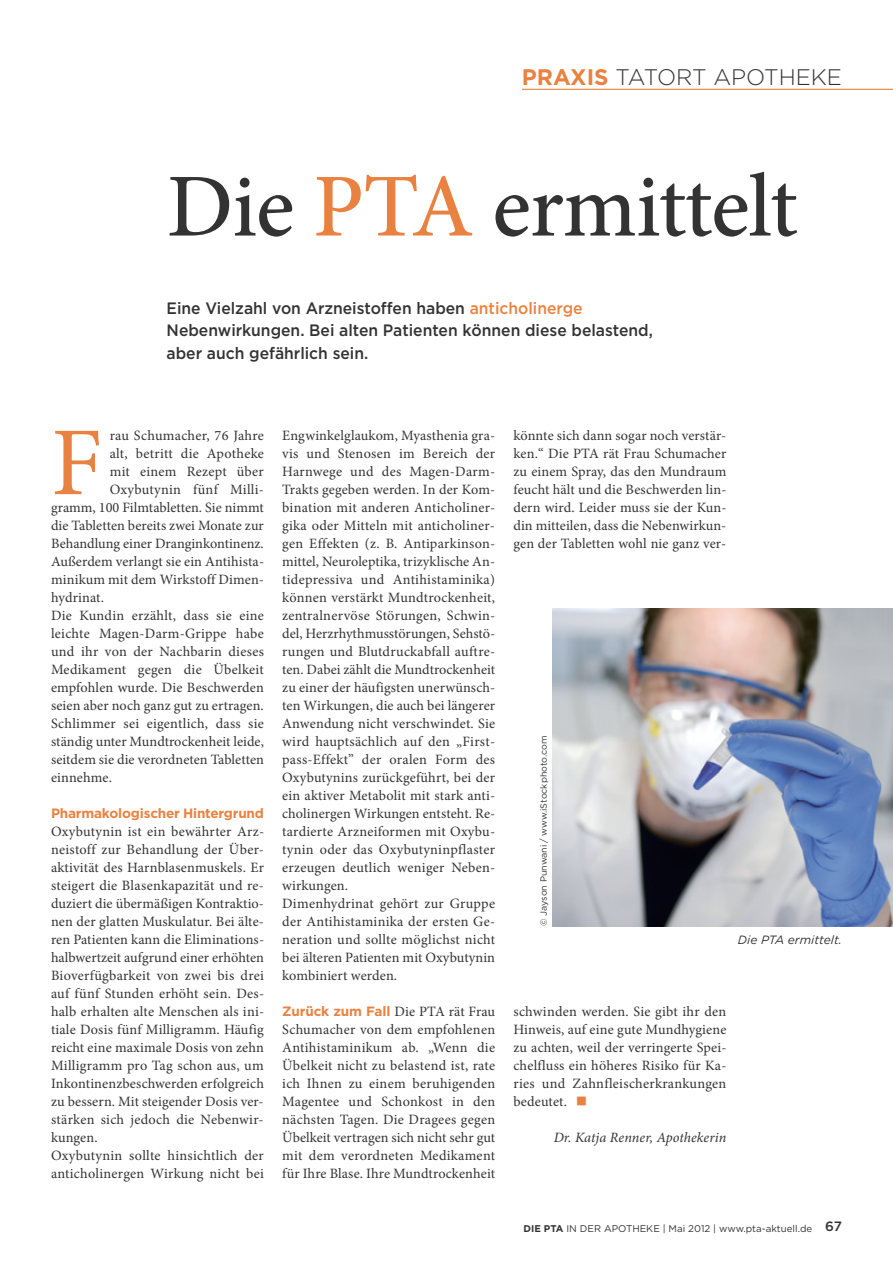
<style>
.page{position:relative;width:893px;height:1263px;background:#fff}
.page>*{position:absolute;margin:0;border:0;box-sizing:border-box;transform-origin:0 0}
.t1{font:97.35px "Minion Pro";color:#e98240}
.t2{font:500 90px "Minion Pro";letter-spacing:-.01em;color:#343334}
.t3{font:300 22.5px "Gotham";color:#343334}
.t4{font:500 16.5px/22.5px "Gotham";color:#343334;scale:.95 1}
.t5{font:14.25px/18px "Minion Pro";letter-spacing:.01em;color:#343334;text-align:justify}
.t6{font:italic 14.25px "Minion Pro";letter-spacing:.005em;color:#343334}
.t7{font:700 13.5px "Gotham";letter-spacing:-.01em;color:#e98240}
.t8{font:italic 12px "Gotham";color:#343334}
.t9{font:9.75px "Gotham";color:#343334}
.t10{font:9px "Gotham";color:#343334}
.s1{font-weight:700;color:#e98240}
.s2{color:#e98240}
.s3{font-family:"Minion Pro";font-weight:400;font-size:14.25px;color:#343334}
.s4{font-weight:700}
.s5{font-weight:500;font-size:13.5px}
</style>
<div class="page">
<img style="left:553px;top:608px;width:340px;height:318px">
<hr style="left:522px;top:89px;width:371px;height:1px;background:#e98240">
<h3 class="t3" style="left:522px;top:68px;width:322px"><span class="s1">PRAXIS</span> TATORT APOTHEKE</h3>
<h2 class="t2" style="left:167px;top:152px;width:633px">Die <span class="s2">PTA</span> ermittelt</h2>
<p class="t4" style="left:167px;top:298px;width:513px">Eine Vielzahl von Arzneistoffen haben <span class="s2">anticholinerge<br></span>Nebenwirkungen. Bei alten Patienten können diese belastend, aber auch gefährlich sein.</p>
<h1 class="t1" style="left:51px;top:425px;width:53px">F</h1>
<p class="t5" style="left:110px;top:428px;width:156px">rau Schumacher, 76 Jahre</p>
<p class="t5" style="left:110px;top:446px;width:156px">alt, betritt die Apotheke</p>
<p class="t5" style="left:110px;top:464px;width:156px">mit einem Rezept über</p>
<p class="t5" style="left:110px;top:482px;width:156px">Oxybutynin fünf Milli-</p>
<p class="t5" style="left:51px;top:500px;width:214px">gramm, 100 Filmtabletten. Sie nimmt</p>
<p class="t5" style="left:51px;top:518px;width:214px">die Tabletten bereits zwei Monate zur</p>
<p class="t5" style="left:51px;top:536px;width:214px">Behandlung einer Dranginkontinenz.</p>
<p class="t5" style="left:51px;top:554px;width:215px">Außerdem verlangt sie ein Antihista-</p>
<p class="t5" style="left:51px;top:572px;width:215px">minikum mit dem Wirkstoff Dimen-</p>
<p class="t5" style="left:51px;top:590px;width:54px">hydrinat.</p>
<p class="t5" style="left:51px;top:608px;width:214px">Die Kundin erzählt, dass sie eine</p>
<p class="t5" style="left:51px;top:626px;width:214px">leichte Magen-Darm-Grippe habe</p>
<p class="t5" style="left:51px;top:644px;width:214px">und ihr von der Nachbarin dieses</p>
<p class="t5" style="left:51px;top:662px;width:214px">Medikament gegen die Übelkeit</p>
<p class="t5" style="left:51px;top:680px;width:214px">empfohlen wurde. Die Beschwerden</p>
<p class="t5" style="left:51px;top:698px;width:214px">seien aber noch ganz gut zu ertragen.</p>
<p class="t5" style="left:51px;top:716px;width:214px">Schlimmer sei eigentlich, dass sie</p>
<p class="t5" style="left:51px;top:734px;width:214px">ständig unter Mundtrockenheit leide,</p>
<p class="t5" style="left:51px;top:752px;width:214px">seitdem sie die verordneten Tabletten</p>
<p class="t5" style="left:51px;top:770px;width:63px">einnehme.</p>
<p class="t7" style="left:51px;top:808px;width:214px">Pharmakologischer Hintergrund</p>
<p class="t5" style="left:51px;top:824px;width:215px;text-align:left">Oxybutynin ist ein bewährter Arz&shy;neistoff zur Behandlung der Über&shy;aktivität des Harnblasenmuskels. Er steigert die Blasenkapazität und re&shy;duziert die übermäßigen Kontraktio&shy;nen der glatten Muskulatur. Bei älte&shy;ren Patienten kann die Eliminations&shy;halbwertzeit aufgrund einer erhöhten Bioverfügbarkeit von zwei bis drei auf fünf Stunden erhöht sein. Des&shy;halb erhalten alte Menschen als ini&shy;tiale Dosis fünf Milligramm. Häufig reicht eine maximale Dosis von zehn Milligramm pro Tag schon aus, um Inkontinenzbeschwerden erfolgreich zu bessern. Mit steigender Dosis ver&shy;stärken sich jedoch die Nebenwir&shy;kungen.<br>Oxybutynin sollte hinsichtlich der anticholinergen Wirkung nicht bei</p>
<p class="t5" style="left:282px;top:428px;width:215px;text-align:left">Engwinkelglaukom, Myasthenia gra&shy;vis und Stenosen im Bereich der Harnwege und des Magen-Darm-Trakts gegeben werden. In der Kom&shy;bination mit anderen Anticholiner&shy;gika oder Mitteln mit anticholiner&shy;gen Effekten (z. B. Antiparkinson&shy;mittel, Neuroleptika, trizyklische An&shy;tidepressiva und Antihistaminika) können verstärkt Mundtrockenheit, zentralnervöse Störungen, Schwin&shy;del, Herzrhythmusstörungen, Sehstö&shy;rungen und Blutdruckabfall auftre&shy;ten. Dabei zählt die Mundtrockenheit zu einer der häufigsten unerwünsch&shy;ten Wirkungen, die auch bei längerer Anwendung nicht verschwindet. Sie wird hauptsächlich auf den „First&shy;pass-Effekt” der oralen Form des Oxybutynins zurückgeführt, bei der ein aktiver Metabolit mit stark anti&shy;cholinergen Wirkungen entsteht. Re&shy;tardierte Arzneiformen mit Oxybu&shy;tynin oder das Oxybutyninpflaster erzeugen deutlich weniger Neben&shy;wirkungen.<br>Dimenhydrinat gehört zur Gruppe der Antihistaminika der ersten Ge&shy;neration und sollte möglichst nicht bei älteren Patienten mit Oxybutynin kombiniert werden.</p>
<p class="t7" style="left:282px;top:1006px;width:214px">Zurück zum Fall <span class="s3">Die PTA rät Frau</span></p>
<p class="t5" style="left:282px;top:1022px;width:214px">Schumacher von dem empfohlenen Antihistaminikum ab. „Wenn die Übelkeit nicht zu belastend ist, rate ich Ihnen zu einem beruhigenden Magentee und Schonkost in den nächsten Tagen. Die Dragees gegen Übelkeit vertragen sich nicht sehr gut mit dem verordneten Medikament für Ihre Blase. Ihre Mundtrockenheit</p>
<p class="t5" style="left:513px;top:428px;width:215px">könnte sich dann sogar noch verstär&shy;ken.“ Die PTA rät Frau Schumacher zu einem Spray, das den Mundraum feucht hält und die Beschwerden lin&shy;dern wird. Leider muss sie der Kun&shy;din mitteilen, dass die Nebenwirkun&shy;gen der Tabletten wohl nie ganz ver-</p>
<p class="t10" style="left:540px;top:926px;width:192px;rotate:-90deg">© Jayson Punwani / www.iStockphoto.com</p>
<p class="t8" style="left:738px;top:935px;width:106px">Die PTA ermittelt.</p>
<p class="t5" style="left:513px;top:1004px;width:215px">schwinden werden. Sie gibt ihr den Hinweis, auf eine gute Mundhygiene zu achten, weil der verringerte Spei&shy;chelfluss ein höheres Risiko für Ka&shy;ries und Zahnfleischerkrankungen bedeutet.</p>
<p class="t6" style="left:554px;top:1129px;width:174px">Dr. Katja Renner, Apothekerin</p>
<p class="t9" style="left:524px;top:1225px;width:320px"><span class="s4">DIE PTA</span> IN DER APOTHEKE | Mai 2012 | www.pta-aktuell.de <span class="s5">67</span></p>
</div>
